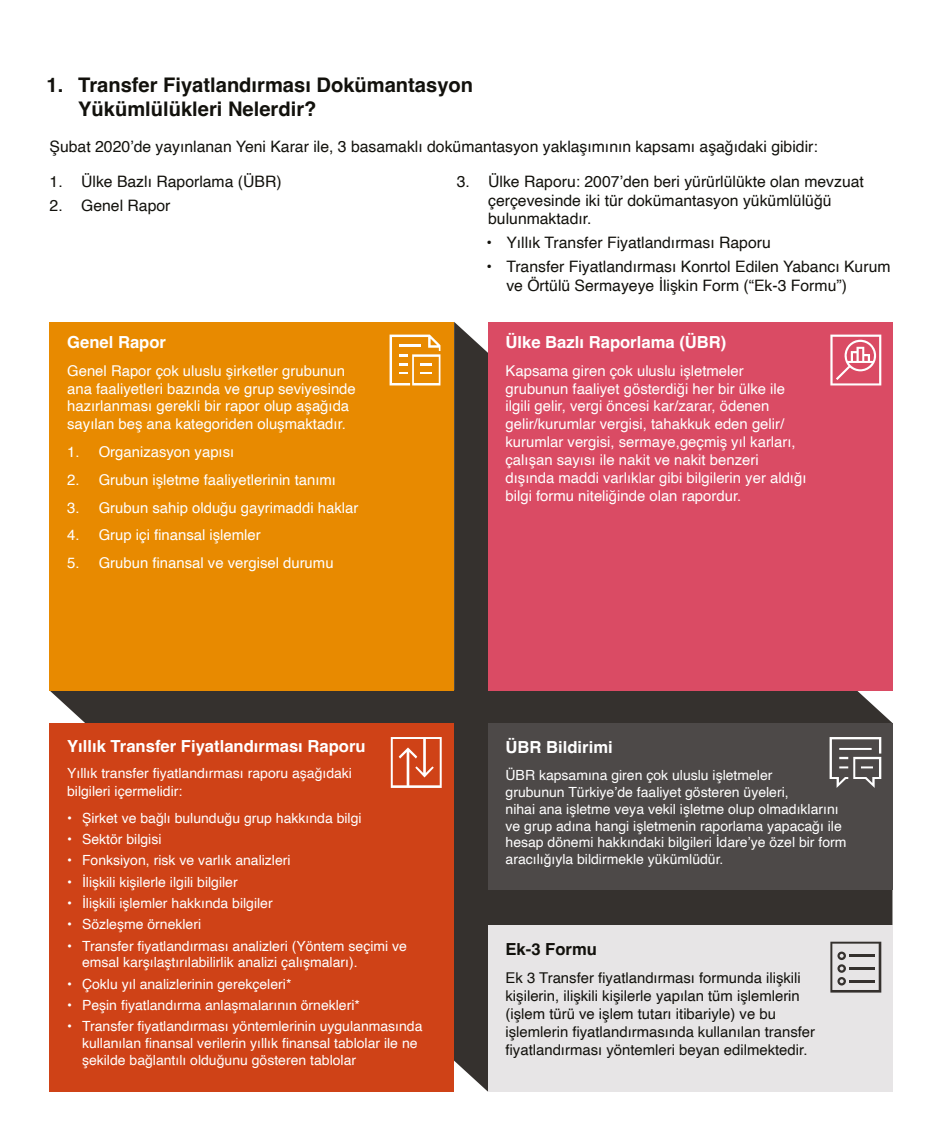
<style>
.page{position:relative;width:943px;height:1141px;background:#fff}
.page>*{position:absolute;margin:0;border:0;box-sizing:border-box;transform-origin:0 0}
.t1{font:700 20.12px/24.2px "Helvetica";color:#12110c}
.t2{font:700 16.62px "Helvetica";color:#fff}
.t3{font:700 16.62px "Helvetica";color:#12110c}
.t4{font:15.75px/18.9px "Helvetica";color:#12110c}
.t5{font:14.88px/17.8px "Helvetica";color:#fff}
.t6{font:14.88px/17.8px "Helvetica";color:#12110c}
.t7{font:14px/16.8px "Helvetica";color:#fff}
</style>
<div class="page">
<div style="left:49px;top:322px;width:843px;height:769px;background:#35312e"></div>
<div style="left:49px;top:322px;width:405px;height:368px;background:#e88a00"></div>
<div style="left:49px;top:723px;width:405px;height:368px;background:#cf4217"></div>
<div style="left:487px;top:322px;width:405px;height:368px;background:#da4b64"></div>
<div style="left:487px;top:925px;width:405px;height:166px;background:#e7e5e6"></div>
<div style="left:487px;top:723px;width:405px;height:166px;background:#4d4948"></div>
<svg style="left:830px;top:335px;width:51px;height:50px"></svg>
<svg style="left:389px;top:335px;width:51px;height:50px"></svg>
<svg style="left:391px;top:737px;width:50px;height:51px"></svg>
<svg style="left:830px;top:942px;width:51px;height:51px"></svg>
<hr style="left:848px;top:980px;width:26px;height:3px;background:#35312e">
<svg style="left:829px;top:737px;width:52px;height:51px"></svg>
<h1 class="t1" style="left:78px;top:75px;width:396px;text-indent:-31px">1. Transfer Fiyatlandırması Dokümantasyon<br>Yükümlülükleri Nelerdir?</h1>
<p class="t4" style="left:50px;top:137px;width:769px">Şubat 2020’de yayınlanan Yeni Karar ile, 3 basamaklı dokümantasyon yaklaşımının kapsamı aşağıdaki gibidir:</p>
<p class="t4" style="left:50px;top:172px;width:233px">1. Ülke Bazlı Raporlama (ÜBR)</p>
<p class="t4" style="left:50px;top:196px;width:122px">2. Genel Rapor</p>
<p class="t4" style="left:488px;top:172px;width:377px;text-indent:-32px">3. Ülke Raporu: 2007’den beri yürürlülükte olan mevzuat çerçevesinde iki tür dokümantasyon yükümlülüğü bulunmaktadır.</p>
<p class="t4" style="left:486px;top:234px;width:286px">• Yıllık Transfer Fiyatlandırması Raporu</p>
<p class="t4" style="left:506px;top:258px;width:386px;text-indent:-20px">• Transfer Fiyatlandırması Konrtol Edilen Yabancı Kurum ve Örtülü Sermayeye İlişkin Form (“Ek-3 Formu”)</p>
<p class="t2" style="left:67px;top:332px;width:100px">Genel Rapor</p>
<p class="t5" style="left:67px;top:362px;width:290px">Genel Rapor çok uluslu şirketler grubunun ana faaliyetleri bazında ve grup seviyesinde hazırlanması gerekli bir rapor olup aşağıda sayılan beş ana kategoriden oluşmaktadır.</p>
<p class="t5" style="left:67px;top:443px;width:169px">1. Organizasyon yapısı</p>
<p class="t5" style="left:67px;top:471px;width:270px">2. Grubun işletme faaliyetlerinin tanımı</p>
<p class="t5" style="left:67px;top:499px;width:293px">3. Grubun sahip olduğu gayrimaddi haklar</p>
<p class="t5" style="left:67px;top:527px;width:195px">4. Grup içi finansal işlemler</p>
<p class="t5" style="left:67px;top:554px;width:268px">5. Grubun finansal ve vergisel durumu</p>
<p class="t2" style="left:67px;top:736px;width:300px">Yıllık Transfer Fiyatlandırması Raporu</p>
<p class="t7" style="left:67px;top:765px;width:286px;line-height:17.8px">Yıllık transfer fiyatlandırması raporu aşağıdaki bilgileri içermelidir:</p>
<p class="t7" style="left:67px;top:810px;width:296px">• Şirket ve bağlı bulunduğu grup hakkında bilgi</p>
<p class="t7" style="left:67px;top:831px;width:96px">• Sektör bilgisi</p>
<p class="t7" style="left:67px;top:853px;width:225px">• Fonksiyon, risk ve varlık analizleri</p>
<p class="t7" style="left:67px;top:874px;width:172px">• İlişkili kişilerle ilgili bilgiler</p>
<p class="t7" style="left:67px;top:895px;width:207px">• İlişkili işlemler hakkında bilgiler</p>
<p class="t7" style="left:67px;top:916px;width:135px">• Sözleşme örnekleri</p>
<p class="t7" style="left:82px;top:938px;width:326px;text-indent:-15px">• Transfer fiyatlandırması analizleri (Yöntem seçimi ve emsal karşılaştırılabilirlik analizi çalışmaları).</p>
<p class="t7" style="left:67px;top:976px;width:226px">• Çoklu yıl analizlerinin gerekçeleri*</p>
<p class="t7" style="left:67px;top:997px;width:294px">• Peşin fiyatlandırma anlaşmalarının örnekleri*</p>
<p class="t7" style="left:82px;top:1018px;width:342px;text-indent:-15px">• Transfer fiyatlandırması yöntemlerinin uygulanmasında kullanılan finansal verilerin yıllık finansal tablolar ile ne şekilde bağlantılı olduğunu gösteren tablolar</p>
<p class="t2" style="left:505px;top:332px;width:222px">Ülke Bazlı Raporlama (ÜBR)</p>
<p class="t5" style="left:505px;top:362px;width:302px">Kapsama giren çok uluslu işletmeler grubunun faaliyet gösterdiği her bir ülke ile ilgili gelir, vergi öncesi kar/zarar, ödenen gelir/kurumlar vergisi, tahakkuk eden gelir/ kurumlar vergisi, sermaye,geçmiş yıl karları, çalışan sayısı ile nakit ve nakit benzeri dışında maddi varlıklar gibi bilgilerin yer aldığı bilgi formu niteliğinde olan rapordur.</p>
<p class="t2" style="left:505px;top:737px;width:109px">ÜBR Bildirimi</p>
<p class="t7" style="left:505px;top:767px;width:342px">ÜBR kapsamına giren çok uluslu işletmeler<br>grubunun Türkiye’de faaliyet gösteren üyeleri,<br>nihai ana işletme veya vekil işletme olup olmadıklarını ve grup adına hangi işletmenin raporlama yapacağı ile hesap dönemi hakkındaki bilgileri İdare’ye özel bir form aracılığıyla bildirmekle yükümlüdür.</p>
<p class="t3" style="left:505px;top:939px;width:93px">Ek-3 Formu</p>
<p class="t6" style="left:505px;top:969px;width:311px">Ek 3 Transfer fiyatlandırması formunda ilişkili kişilerin, ilişkili kişilerle yapılan tüm işlemlerin (işlem türü ve işlem tutarı itibariyle) ve bu işlemlerin fiyatlandırmasında kullanılan transfer fiyatlandırması yöntemleri beyan edilmektedir.</p>
</div>
